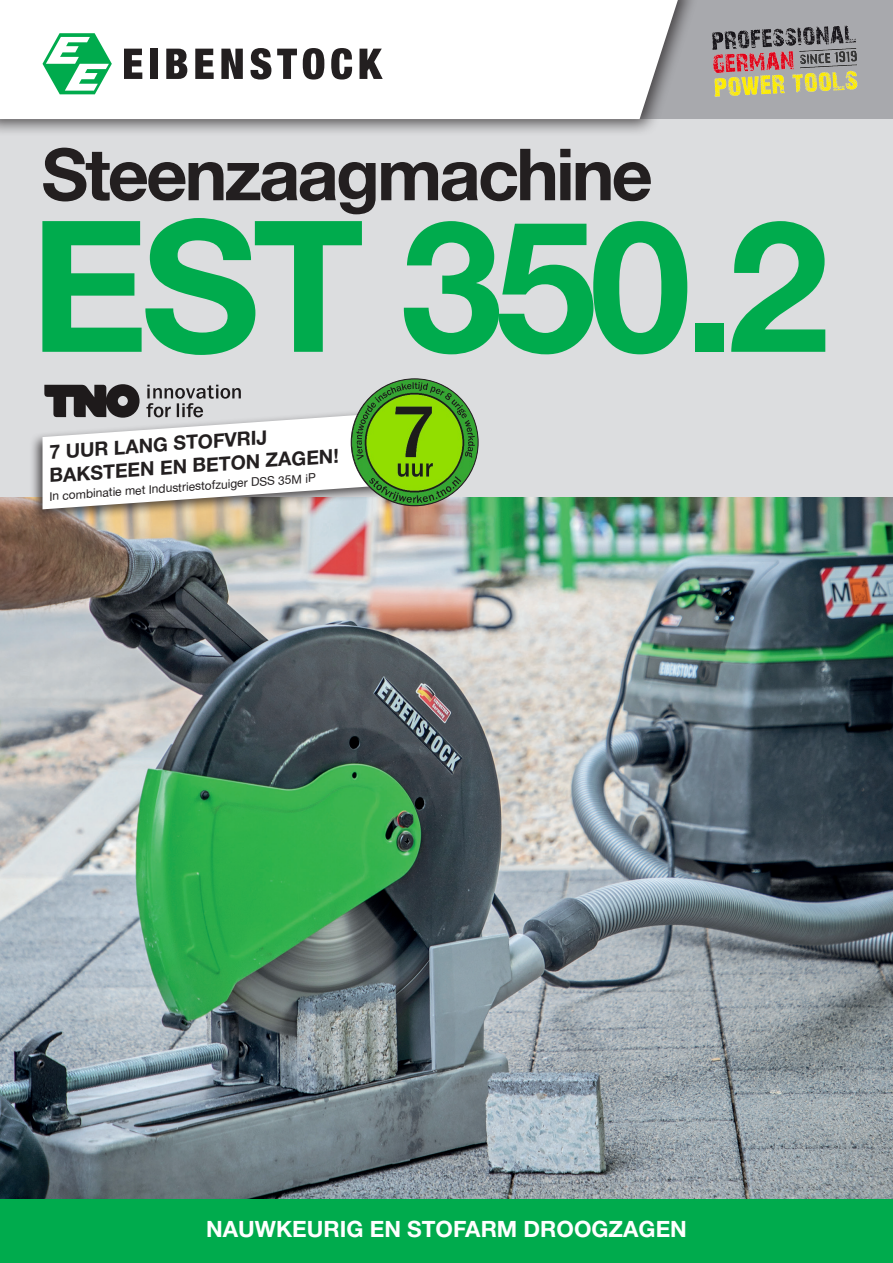
<style>
.page{position:relative;width:893px;height:1263px;background:#fff}
.page>*{position:absolute;margin:0;border:0;box-sizing:border-box;transform-origin:0 0}
.t1{font:700 183px "Helvetica Neue LT Std";letter-spacing:-.04em;color:#00ab4d}
.t2{font:700 72px "Helvetica Neue LT Std";letter-spacing:-.04em;color:#231f20}
.t3{font:700 22.5px "Helvetica Neue LT Std";color:#fff}
.t4{font:700 19.5px/23.4px "Helvetica Neue LT Std";color:#231f20}
.t5{font:12px "Helvetica Neue LT Std";color:#231f20}
</style>
<div class="page">
<div style="left:638px;top:0;width:255px;height:128px;background:#a8a9ad"></div>
<div style="left:0;top:119px;width:893px;height:378px;background:#dcdddf"></div>
<img style="left:0;top:497px;width:893px;height:702px">
<div style="left:0;top:0;width:699px;height:137px;background:#231f20;opacity:.75"></div>
<svg style="left:0;top:0;width:678px;height:119px"></svg>
<div style="left:0;top:1199px;width:893px;height:64px;background:#00ab4d"></div>
<img style="left:712px;top:25px;width:146px;height:72px">
<div style="left:29px;top:406px;width:398px;height:117px;background:#231f20;opacity:.75"></div>
<svg style="left:43px;top:383px;width:379px;height:126px"></svg>
<img style="left:351px;top:379px;width:127px;height:127px;border-radius:63px">
<svg style="left:124px;top:49px;width:18px;height:30px"></svg>
<div style="left:150px;top:49px;width:8px;height:30px;background:#231f20"></div>
<svg style="left:166px;top:49px;width:21px;height:30px"></svg>
<svg style="left:195px;top:49px;width:19px;height:30px"></svg>
<svg style="left:221px;top:49px;width:22px;height:30px"></svg>
<svg style="left:250px;top:48px;width:21px;height:32px"></svg>
<svg style="left:277px;top:49px;width:20px;height:30px"></svg>
<svg style="left:303px;top:48px;width:21px;height:32px"></svg>
<svg style="left:331px;top:48px;width:21px;height:32px"></svg>
<svg style="left:359px;top:49px;width:24px;height:30px"></svg>
<svg style="left:43px;top:33px;width:69px;height:61px"></svg>
<h2 class="t2" style="left:41px;top:130px;width:613px">Steenzaagmachine</h2>
<h1 class="t1" style="left:30px;top:173px;width:801px">EST 350.2</h1>
<h3 class="t4" style="left:46px;top:440px;width:292px;rotate:-4deg">7 UUR LANG STOFVRIJ<br>BAKSTEEN EN BETON ZAGEN!</h3>
<p class="t5" style="left:49px;top:489px;width:268px;rotate:-4deg">In combinatie met Industriestofzuiger DSS 35M iP</p>
<h3 class="t3" style="left:206px;top:1214px;width:482px">NAUWKEURIG EN STOFARM DROOGZAGEN</h3>
</div>
